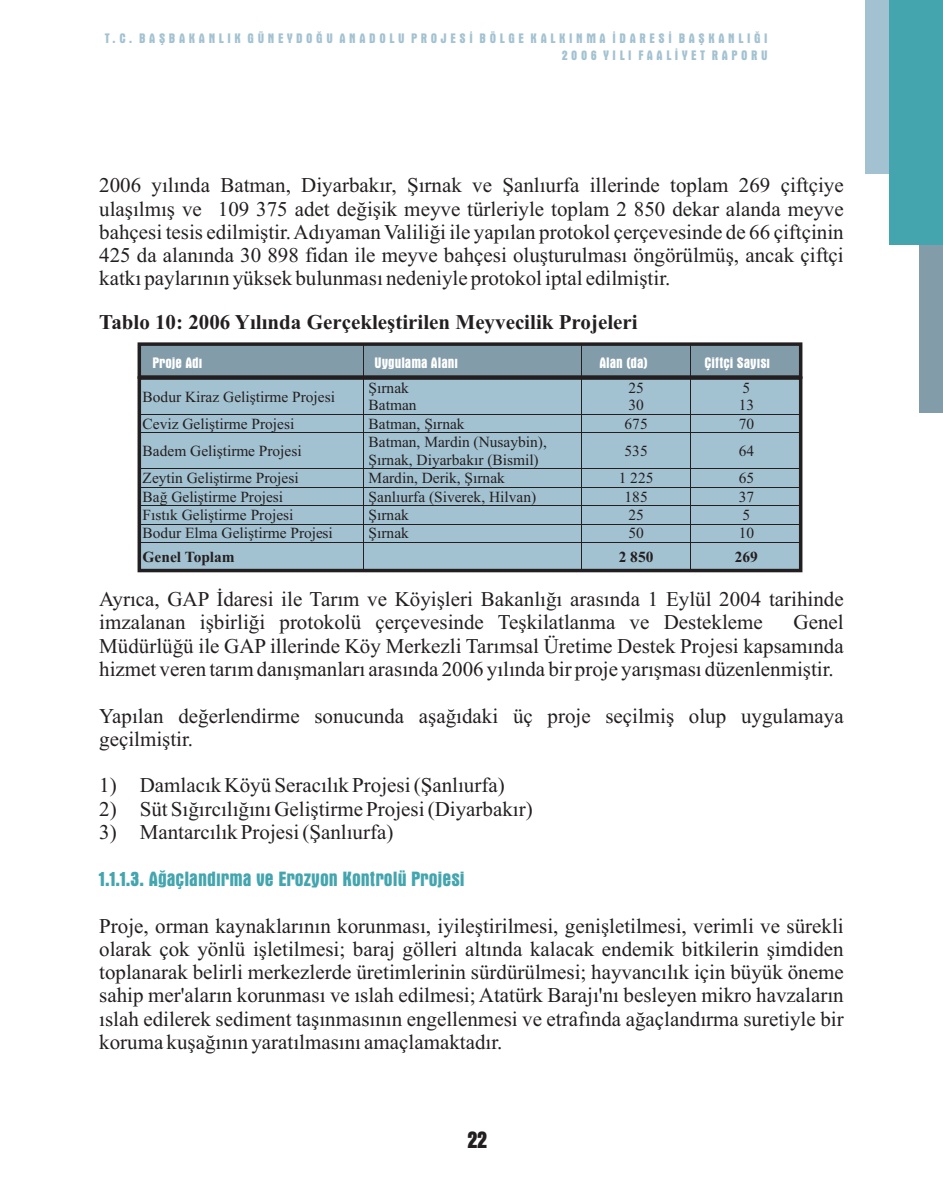
<style>
.page{position:relative;width:943px;height:1191px;background:#fff}
.page>*{position:absolute;margin:0;border:0;box-sizing:border-box;transform-origin:0 0}
.t1{font:700 condensed 24.5px "Aurora BT";color:#231f20}
.t2{font:21px/23.3px "Times New Roman";color:#231f20;text-align:justify}
.t3{font:700 21px "Times New Roman";color:#231f20}
.t4{font:700 condensed 21px "Aurora BT";color:#44a5ae}
.t5{font:15.4px/17.7px "Times New Roman";color:#231f20}
.t6{font:700 condensed 15.4px "Aurora BT";color:#fff}
.t7{font:700 15.4px "Times New Roman";color:#231f20}
.t8{font:700 condensed 14px/16.1px "Aurora BT";letter-spacing:.26em;color:#a3c2d1;text-align:right}
</style>
<div class="page">
<div style="left:137px;top:380px;width:666px;height:193px;background:#a3c2d1"></div>
<svg style="left:137px;top:342px;width:666px;height:38px;background:#70828c"></svg>
<hr style="left:690px;top:378px;width:109px;height:1px;background:#231f20">
<hr style="left:363px;top:379px;width:1px;height:35px;background:#231f20">
<hr style="left:580px;top:379px;width:1px;height:35px;background:#231f20">
<hr style="left:689px;top:379px;width:1px;height:35px;background:#231f20">
<hr style="left:139px;top:414px;width:224px;height:1px;background:#231f20">
<hr style="left:364px;top:414px;width:216px;height:1px;background:#231f20">
<hr style="left:581px;top:414px;width:108px;height:1px;background:#231f20">
<hr style="left:690px;top:414px;width:109px;height:1px;background:#231f20">
<hr style="left:139px;top:432px;width:224px;height:1px;background:#231f20">
<svg style="left:363px;top:414px;width:1px;height:19px"></svg>
<hr style="left:364px;top:432px;width:216px;height:1px;background:#231f20">
<svg style="left:580px;top:414px;width:1px;height:19px"></svg>
<hr style="left:581px;top:432px;width:108px;height:1px;background:#231f20">
<svg style="left:689px;top:414px;width:1px;height:19px"></svg>
<hr style="left:690px;top:432px;width:109px;height:1px;background:#231f20">
<hr style="left:363px;top:433px;width:1px;height:35px;background:#231f20">
<hr style="left:580px;top:433px;width:1px;height:35px;background:#231f20">
<hr style="left:689px;top:433px;width:1px;height:35px;background:#231f20">
<hr style="left:139px;top:468px;width:224px;height:1px;background:#231f20">
<hr style="left:364px;top:468px;width:216px;height:1px;background:#231f20">
<hr style="left:581px;top:468px;width:108px;height:1px;background:#231f20">
<hr style="left:690px;top:468px;width:109px;height:1px;background:#231f20">
<hr style="left:139px;top:487px;width:224px;height:1px;background:#231f20">
<hr style="left:364px;top:487px;width:216px;height:1px;background:#231f20">
<hr style="left:581px;top:487px;width:108px;height:1px;background:#231f20">
<hr style="left:690px;top:487px;width:109px;height:1px;background:#231f20">
<hr style="left:139px;top:505px;width:224px;height:1px;background:#231f20">
<hr style="left:364px;top:505px;width:216px;height:1px;background:#231f20">
<hr style="left:581px;top:505px;width:108px;height:1px;background:#231f20">
<hr style="left:690px;top:505px;width:109px;height:1px;background:#231f20">
<hr style="left:139px;top:524px;width:224px;height:1px;background:#231f20">
<hr style="left:364px;top:524px;width:216px;height:1px;background:#231f20">
<hr style="left:581px;top:524px;width:108px;height:1px;background:#231f20">
<hr style="left:690px;top:524px;width:109px;height:1px;background:#231f20">
<hr style="left:139px;top:542px;width:224px;height:1px;background:#231f20">
<hr style="left:364px;top:542px;width:216px;height:1px;background:#231f20">
<hr style="left:581px;top:542px;width:108px;height:1px;background:#231f20">
<hr style="left:690px;top:542px;width:109px;height:1px;background:#231f20">
<svg style="left:363px;top:468px;width:1px;height:103px"></svg>
<svg style="left:580px;top:468px;width:1px;height:103px"></svg>
<svg style="left:689px;top:468px;width:1px;height:103px"></svg>
<div style="left:919px;top:242px;width:24px;height:171px;background:#839ca9"></div>
<div style="left:865px;top:0;width:27px;height:174px;background:#a3c2d1"></div>
<div style="left:889px;top:0;width:54px;height:245px;background:#44a5ae"></div>
<p class="t8" style="left:105px;top:32px;width:664px">T.C. BAÞBAKANLIK GÜNEYDOÐU ANADOLU PROJESÝ BÖLGE KALKINMA ÝDARESÝ BAÞKANLIÐI<br>2006 YILI FAALÝYET RAPORU</p>
<p class="t2" style="left:99px;top:176px;width:746px">2006 yýlýnda Batman, Diyarbakýr, Þýrnak ve Þanlýurfa illerinde toplam 269 çiftçiye ulaþýlmýþ ve 109 375 adet deðiþik meyve türleriyle toplam 2 850 dekar alanda meyve bahçesi tesis edilmiþtir. Adýyaman Valiliði ile yapýlan protokol çerçevesinde de 66 çiftçinin 425 da alanýnda 30 898 fidan ile meyve bahçesi oluþturulmasý öngörülmüþ, ancak çiftçi katký paylarýnýn yüksek bulunmasý nedeniyle protokol iptal edilmiþtir.</p>
<p class="t3" style="left:99px;top:314px;width:540px">Tablo 10: 2006 Yýlýnda Gerçekleþtirilen Meyvecilik Projeleri</p>
<p class="t6" style="left:153px;top:357px;width:51px">Proje Adý</p>
<p class="t6" style="left:374px;top:357px;width:85px">Uygulama Alaný</p>
<p class="t6" style="left:599px;top:357px;width:50px">Alan (da)</p>
<p class="t6" style="left:704px;top:357px;width:67px">Çiftçi Sayýsý</p>
<p class="t5" style="left:143px;top:389px;width:194px">Bodur Kiraz Geliþtirme Projesi</p>
<p class="t5" style="left:368px;top:380px;width:49px">Þýrnak<br>Batman</p>
<p class="t5" style="left:628px;top:380px;width:17px">25<br>30</p>
<p class="t5" style="left:738px;top:380px;width:17px">5<br>13</p>
<p class="t5" style="left:143px;top:416px;width:153px">Ceviz Geliþtirme Projesi</p>
<p class="t5" style="left:368px;top:416px;width:97px">Batman, Þýrnak</p>
<p class="t5" style="left:624px;top:416px;width:25px">675</p>
<p class="t5" style="left:738px;top:416px;width:17px">70</p>
<p class="t5" style="left:143px;top:443px;width:161px">Badem Geliþtirme Projesi</p>
<p class="t5" style="left:368px;top:434px;width:180px">Batman, Mardin (Nusaybin),<br>Þýrnak, Diyarbakýr (Bismil)</p>
<p class="t5" style="left:624px;top:443px;width:25px">535</p>
<p class="t5" style="left:738px;top:443px;width:17px">64</p>
<p class="t5" style="left:143px;top:470px;width:157px">Zeytin Geliþtirme Projesi</p>
<p class="t5" style="left:368px;top:470px;width:138px">Mardin, Derik, Þýrnak</p>
<p class="t5" style="left:618px;top:470px;width:36px">1 225</p>
<p class="t5" style="left:738px;top:470px;width:17px">65</p>
<p class="t5" style="left:143px;top:489px;width:142px">Bað Geliþtirme Projesi</p>
<p class="t5" style="left:368px;top:489px;width:169px">Þanlýurfa (Siverek, Hilvan)</p>
<p class="t5" style="left:624px;top:489px;width:25px">185</p>
<p class="t5" style="left:738px;top:489px;width:17px">37</p>
<p class="t5" style="left:143px;top:507px;width:152px">Fýstýk Geliþtirme Projesi</p>
<p class="t5" style="left:368px;top:507px;width:42px">Þýrnak</p>
<p class="t5" style="left:628px;top:507px;width:17px">25</p>
<p class="t5" style="left:742px;top:507px;width:9px">5</p>
<p class="t5" style="left:143px;top:526px;width:192px">Bodur Elma Geliþtirme Projesi</p>
<p class="t5" style="left:368px;top:526px;width:42px">Þýrnak</p>
<p class="t5" style="left:628px;top:526px;width:17px">50</p>
<p class="t5" style="left:738px;top:526px;width:17px">10</p>
<p class="t7" style="left:143px;top:552px;width:94px">Genel Toplam</p>
<p class="t7" style="left:618px;top:552px;width:36px">2 850</p>
<p class="t7" style="left:734px;top:552px;width:25px">269</p>
<p class="t2" style="left:99px;top:589px;width:746px">Ayrýca, GAP Ýdaresi ile Tarým ve Köyiþleri Bakanlýðý arasýnda 1 Eylül 2004 tarihinde imzalanan iþbirliði protokolü çerçevesinde Teþkilatlanma ve Destekleme</p>
<p class="t2" style="left:99px;top:613px;width:746px;text-indent:694px">Genel Müdürlüðü ile GAP illerinde Köy Merkezli Tarýmsal Üretime Destek Projesi kapsamýnda hizmet veren tarým danýþmanlarý arasýnda 2006 yýlýnda bir proje yarýþmasý düzenlenmiþtir.</p>
<p class="t2" style="left:99px;top:706px;width:746px">Yapýlan deðerlendirme sonucunda aþaðýdaki üç proje seçilmiþ olup uygulamaya geçilmiþtir.</p>
<p class="t2" style="left:99px;top:775px;width:407px">1) Damlacýk Köyü Seracýlýk Projesi (Þanlýurfa)</p>
<p class="t2" style="left:99px;top:799px;width:435px">2) Süt Sýðýrcýlýðýný Geliþtirme Projesi (Diyarbakýr)</p>
<p class="t2" style="left:99px;top:822px;width:295px">3) Mantarcýlýk Projesi (Þanlýurfa)</p>
<p class="t4" style="left:99px;top:869px;width:367px">1.1.1.3. Aðaçlandýrma ve Erozyon Kontrolü Projesi</p>
<p class="t2" style="left:99px;top:916px;width:746px">Proje, orman kaynaklarýnýn korunmasý, iyileþtirilmesi, geniþletilmesi, verimli ve sürekli olarak çok yönlü iþletilmesi; baraj gölleri altýnda kalacak endemik bitkilerin þimdiden toplanarak belirli merkezlerde üretimlerinin sürdürülmesi; hayvancýlýk için büyük öneme sahip mer'alarýn korunmasý ve ýslah edilmesi; Atatürk Barajý'ný besleyen mikro havzalarýn ýslah edilerek sediment taþýnmasýnýn engellenmesi ve etrafýnda aðaçlandýrma suretiyle bir koruma kuþaðýnýn yaratýlmasýný amaçlamaktadýr.</p>
<p class="t1" style="left:468px;top:1129px;width:21px">22</p>
</div>
